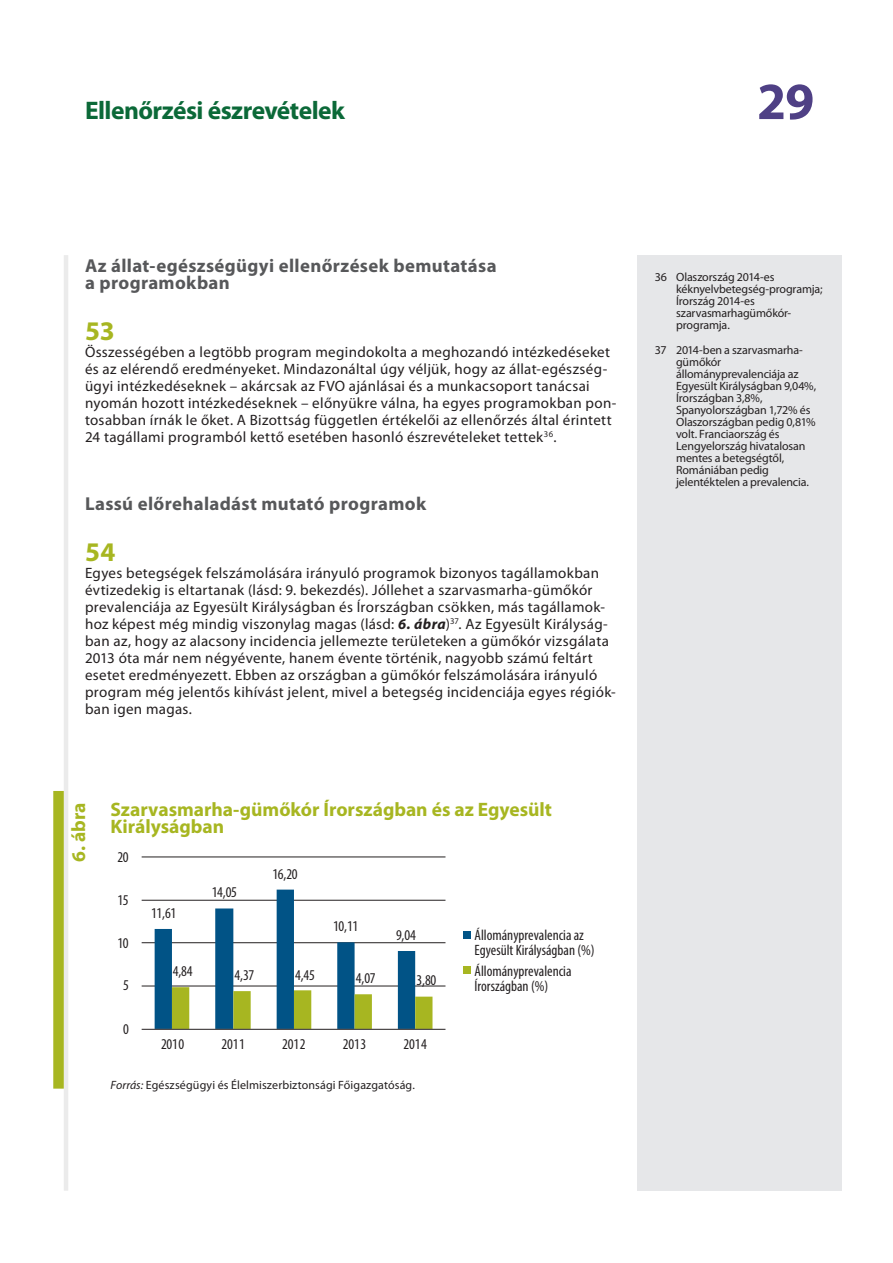
<style>
.page{position:relative;width:893px;height:1263px;background:#fff}
.page>*{position:absolute;margin:0;border:0;box-sizing:border-box;transform-origin:0 0}
.t1{font:700 52.5px "Myriad Pro";color:#4f4085}
.E_05_-_CHAP__1__TEXT{font:700 27px "Myriad Pro";color:#a7b621}
.t2{font:700 25.5px "Myriad Pro";letter-spacing:-.02em;color:#0b6938}
.F_02_-_BOX_TITRE_COL{font:700 19.5px/17px "Myriad Pro";color:#a7b621}
.F_01_-_GRAPHICS_NUME{font:700 19.5px "Myriad Pro";color:#a7b621}
.E_03_-_CHAP__TITRE_A{font:700 18.75px/17px "Myriad Pro";letter-spacing:.02em;color:#57585a}
.E_05_-_CHAP__1__TEXT-2{font:15px/17px "Myriad Pro";letter-spacing:.02em;color:#231f20}
.t3{font:condensed 15px/15px "Myriad Pro";color:#231f20}
.E_08_-_CHAP__FOOTNOT{font:12px/12px "Myriad Pro";letter-spacing:-.01em;color:#231f20}
.F_07_-_SOURCE{font:12px "Myriad Pro";letter-spacing:.01em;color:#231f20}
.s1{font-weight:700;font-style:italic}
.s2{font-style:italic}
</style>
<div class="page">
<hr style="left:64px;top:255px;width:4px;height:936px;background:#ebebeb">
<div style="left:638px;top:255px;width:204px;height:936px;background:#e6e7e9"></div>
<div style="left:53px;top:791px;width:11px;height:298px;background:#a7b621"></div>
<hr style="left:142px;top:857px;width:303px;height:1px;background:#231f20">
<hr style="left:142px;top:900px;width:303px;height:1px;background:#231f20">
<hr style="left:142px;top:942px;width:303px;height:1px;background:#231f20">
<hr style="left:142px;top:986px;width:303px;height:1px;background:#231f20">
<svg style="left:155px;top:889px;width:277px;height:140px"></svg>
<hr style="left:142px;top:1029px;width:303px;height:1px;background:#231f20">
<div style="left:463px;top:931px;width:8px;height:8px;background:#015386"></div>
<div style="left:463px;top:966px;width:8px;height:8px;background:#a7b621"></div>
<h3 class="t2" style="left:85px;top:94px;width:261px">Ellenőrzési észrevételek</h3>
<h1 class="t1" style="left:757px;top:67px;width:59px">29</h1>
<p class="E_03_-_CHAP__TITRE_A" style="left:85px;top:257px;width:413px">Az állat-egészségügyi ellenőrzések bemutatása a programokban</p>
<p class="E_05_-_CHAP__1__TEXT" style="left:85px;top:313px;width:31px">53</p>
<p class="E_05_-_CHAP__1__TEXT-2" style="left:85px;top:343px;width:533px">Összességében a legtöbb program megindokolta a meghozandó intézkedéseket és az elérendő eredményeket. Mindazonáltal úgy véljük, hogy az állat-egészség&shy;ügyi intézkedéseknek – akárcsak az FVO ajánlásai és a munkacsoport tanácsai nyomán hozott intézkedéseknek – előnyükre válna, ha egyes programokban pon&shy;tosabban írnák le őket. A Bizottság független értékelői az ellenőrzés által érintett 24 tagállami programból kettő esetében hasonló észrevételeket tettek<sup>36</sup>.</p>
<p class="E_03_-_CHAP__TITRE_A" style="left:85px;top:495px;width:343px">Lassú előrehaladást mutató programok</p>
<p class="E_05_-_CHAP__1__TEXT" style="left:85px;top:535px;width:32px">54</p>
<p class="E_05_-_CHAP__1__TEXT-2" style="left:85px;top:565px;width:532px">Egyes betegségek felszámolására irányuló programok bizonyos tagállamokban évtizedekig is eltartanak (lásd: 9. bekezdés). Jóllehet a szarvasmarha-gümőkór prevalenciája az Egyesült Királyságban és Írországban csökken, más tagállamok&shy;hoz képest még mindig viszonylag magas (lásd: <span class="s1">6. ábra</span>)<sup>37</sup>. Az Egyesült Királyság&shy;ban az, hogy az alacsony incidencia jellemezte területeken a gümőkór vizsgálata 2013 óta már nem négyévente, hanem évente történik, nagyobb számú feltárt esetet eredményezett. Ebben az országban a gümőkór felszámolására irányuló program még jelentős kihívást jelent, mivel a betegség incidenciája egyes régiók&shy;ban igen magas.</p>
<p class="F_01_-_GRAPHICS_NUME" style="left:66px;top:862px;width:61px;rotate:-90deg">6. ábra</p>
<p class="F_02_-_BOX_TITRE_COL" style="left:111px;top:801px;width:443px">Szarvasmarha-gümőkór Írországban és az Egyesült<br>Királyságban</p>
<p class="t3" style="left:117px;top:849px;width:13px">20</p>
<p class="t3" style="left:117px;top:892px;width:13px">15</p>
<p class="t3" style="left:117px;top:935px;width:13px">10</p>
<p class="t3" style="left:123px;top:977px;width:7px">5</p>
<p class="t3" style="left:123px;top:1021px;width:7px">0</p>
<p class="t3" style="left:272px;top:866px;width:27px">16,20</p>
<p class="t3" style="left:212px;top:885px;width:27px">14,05</p>
<p class="t3" style="left:151px;top:906px;width:27px">11,61</p>
<p class="t3" style="left:333px;top:918px;width:27px">10,11</p>
<p class="t3" style="left:474px;top:927px;width:122px">Állományprevalencia az<br>Egyesült Királyságban (%)</p>
<p class="t3" style="left:474px;top:963px;width:99px">Állományprevalencia<br>Írországban (%)</p>
<p class="t3" style="left:396px;top:928px;width:21px">9,04</p>
<p class="t3" style="left:173px;top:964px;width:21px">4,84</p>
<p class="t3" style="left:235px;top:968px;width:21px">4,37</p>
<p class="t3" style="left:295px;top:967px;width:21px">4,45</p>
<p class="t3" style="left:356px;top:970px;width:21px">4,07</p>
<p class="t3" style="left:417px;top:973px;width:21px">3,80</p>
<p class="t3" style="left:161px;top:1037px;width:25px">2010</p>
<p class="t3" style="left:222px;top:1037px;width:25px">2011</p>
<p class="t3" style="left:282px;top:1037px;width:25px">2012</p>
<p class="t3" style="left:343px;top:1037px;width:25px">2013</p>
<p class="t3" style="left:404px;top:1037px;width:25px">2014</p>
<p class="F_07_-_SOURCE" style="left:111px;top:1077px;width:306px"><span class="s2">Forrás:</span> Egészségügyi és Élelmiszerbiztonsági Főigazgatóság.</p>
<p class="E_08_-_CHAP__FOOTNOT" style="left:676px;top:271px;width:148px;text-indent:-21px">36 Olaszország 2014-es kéknyelvbetegség-programja;<br>Írország 2014-es szarvasmarhagümőkór&shy;programja.</p>
<p class="E_08_-_CHAP__FOOTNOT" style="left:676px;top:344px;width:142px;text-indent:-21px">37 2014-ben a szarvasmarha&shy;gümőkór állományprevalenciája az<br>Egyesült Királyságban 9,04%,<br>Írországban 3,8%,<br>Spanyolországban 1,72% és<br>Olaszországban pedig 0,81% volt. Franciaország és<br>Lengyelország hivatalosan mentes a betegségtől,<br>Romániában pedig jelentéktelen a prevalencia.</p>
</div>
